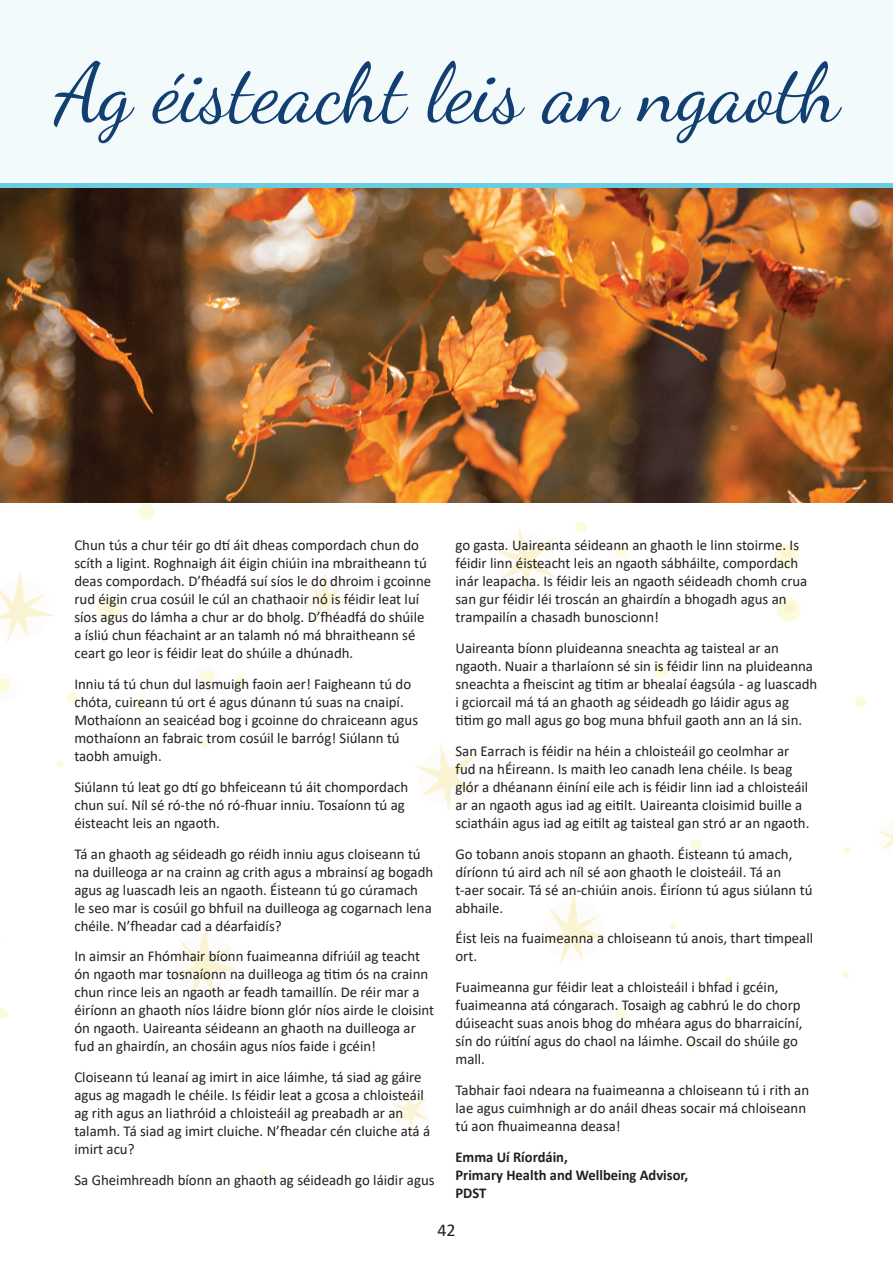
<style>
.page{position:relative;width:893px;height:1263px;background:#fff}
.page>*{position:absolute;margin:0;border:0;box-sizing:border-box;transform-origin:0 0}
.t1{font:82.5px "Dancing Script";color:#123f71}
.t2{font:18px "Calibri";color:#231f20}
.t3{font:15px/18px "Calibri";color:#231f20}
.t4{font:700 15px/18px "Calibri";color:#231f20}
</style>
<div class="page">
<div style="left:139px;top:504px;width:15px;height:15px;background:#fcfbdb;border-radius:50%"></div>
<div style="left:575px;top:521px;width:12px;height:12px;background:#fcfbdb;border-radius:50%"></div>
<div style="left:66px;top:692px;width:11px;height:11px;background:#fcfbdb;border-radius:50%"></div>
<svg style="left:0;top:570px;width:55px;height:74px"></svg>
<svg style="left:0;top:678px;width:10px;height:14px"></svg>
<svg style="left:492px;top:527px;width:65px;height:67px"></svg>
<svg style="left:414px;top:743px;width:65px;height:68px"></svg>
<div style="left:648px;top:661px;width:28px;height:28px;background:#fefcfa;border-radius:50%"></div>
<div style="left:654px;top:664px;width:14px;height:14px;background:#fcfbdb;border-radius:50%"></div>
<div style="left:609px;top:543px;width:24px;height:23px;background:#fefcfa;border-radius:50%"></div>
<div style="left:616px;top:547px;width:11px;height:11px;background:#fcfbdb;border-radius:50%"></div>
<div style="left:775px;top:543px;width:24px;height:24px;background:#fcfbdd;border-radius:50%"></div>
<div style="left:782px;top:548px;width:11px;height:11px;background:#faf4d3;border-radius:50%"></div>
<div style="left:777px;top:598px;width:24px;height:24px;background:#fcfbdd;border-radius:50%"></div>
<div style="left:784px;top:602px;width:11px;height:11px;background:#faf4d3;border-radius:50%"></div>
<div style="left:97px;top:597px;width:24px;height:24px;background:#fcfbdd;border-radius:50%"></div>
<div style="left:104px;top:601px;width:11px;height:12px;background:#faf4d3;border-radius:50%"></div>
<div style="left:136px;top:699px;width:11px;height:11px;background:#fcfbdb;border-radius:50%"></div>
<div style="left:201px;top:742px;width:7px;height:7px;background:#fcfbdb;border-radius:50%"></div>
<div style="left:842px;top:971px;width:7px;height:7px;background:#fcfbdb;border-radius:50%"></div>
<div style="left:513px;top:1111px;width:7px;height:6px;background:#fcfbdb;border-radius:50%"></div>
<div style="left:260px;top:1170px;width:6px;height:7px;background:#fcfbdb;border-radius:50%"></div>
<div style="left:253px;top:718px;width:6px;height:7px;background:#fcfbdb;border-radius:50%"></div>
<div style="left:725px;top:976px;width:7px;height:7px;background:#fcfbdb;border-radius:50%"></div>
<div style="left:844px;top:847px;width:7px;height:7px;background:#fcfbdb;border-radius:50%"></div>
<div style="left:689px;top:1042px;width:7px;height:6px;background:#fcfbdb;border-radius:50%"></div>
<div style="left:669px;top:922px;width:7px;height:7px;background:#fcfbdb;border-radius:50%"></div>
<div style="left:57px;top:760px;width:7px;height:7px;background:#fcfbdb;border-radius:50%"></div>
<div style="left:235px;top:676px;width:12px;height:12px;background:#fcfbdb;border-radius:50%"></div>
<div style="left:616px;top:1008px;width:11px;height:11px;background:#fcfbdb;border-radius:50%"></div>
<div style="left:856px;top:696px;width:11px;height:11px;background:#fcfbdb;border-radius:50%"></div>
<div style="left:690px;top:840px;width:11px;height:11px;background:#fcfbdb;border-radius:50%"></div>
<svg style="left:0;top:1008px;width:8px;height:11px"></svg>
<svg style="left:171px;top:924px;width:69px;height:75px"></svg>
<svg style="left:539px;top:891px;width:70px;height:74px"></svg>
<svg style="left:302px;top:571px;width:47px;height:50px"></svg>
<div style="left:192px;top:665px;width:30px;height:30px;background:#fefcfa;border-radius:50%"></div>
<div style="left:201px;top:670px;width:13px;height:14px;background:#fcfbdb;border-radius:50%"></div>
<svg style="left:877px;top:818px;width:16px;height:31px"></svg>
<svg style="left:391px;top:1091px;width:38px;height:39px"></svg>
<img style="left:0;top:187px;width:893px;height:316px">
<div style="left:0;top:0;width:893px;height:187px;background:#f2fafc"></div>
<hr style="left:0;top:183px;width:893px;height:4px;background:#69cce3">
<h1 class="t1" style="left:55px;top:30px;width:788px">Ag éisteacht leis an ngaoth</h1>
<p class="t3" style="left:74px;top:536px;width:358px">Chun tús a chur téir go dtí áit dheas compordach chun do scíth a ligint. Roghnaigh áit éigin chiúin ina mbraitheann tú deas compordach. D’fhéadfá suí síos le do dhroim i gcoinne rud éigin crua cosúil le cúl an chathaoir nó is féidir leat luí síos agus do lámha a chur ar do bholg. D’fhéadfá do shúile a ísliú chun féachaint ar an talamh nó má bhraitheann sé ceart go leor is féidir leat do shúile a dhúnadh.</p>
<p class="t3" style="left:74px;top:675px;width:345px">Inniu tá tú chun dul lasmuigh faoin aer! Faigheann tú do chóta, cuireann tú ort é agus dúnann tú suas na cnaipí.<br>Mothaíonn an seaicéad bog i gcoinne do chraiceann agus mothaíonn an fabraic trom cosúil le barróg! Siúlann tú taobh amuigh.</p>
<p class="t3" style="left:74px;top:777px;width:335px">Siúlann tú leat go dtí go bhfeiceann tú áit chompordach chun suí. Níl sé ró-the nó ró-fhuar inniu. Tosaíonn tú ag éisteacht leis an ngaoth.</p>
<p class="t3" style="left:74px;top:844px;width:360px">Tá an ghaoth ag séideadh go réidh inniu agus cloiseann tú na duilleoga ar na crainn ag crith agus a mbrainsí ag bogadh agus ag luascadh leis an ngaoth. Éisteann tú go cúramach<br>le seo mar is cosúil go bhfuil na duilleoga ag cogarnach lena chéile. N’fheadar cad a déarfaidís?</p>
<p class="t3" style="left:74px;top:947px;width:361px">In aimsir an Fhómhair bíonn fuaimeanna difriúil ag teacht ón ngaoth mar tosnaíonn na duilleoga ag titim ós na crainn chun rince leis an ngaoth ar feadh tamaillín. De réir mar a éiríonn an ghaoth níos láidre bíonn glór níos airde le cloisint ón ngaoth. Uaireanta séideann an ghaoth na duilleoga ar fud an ghairdín, an chosáin agus níos faide i gcéin!</p>
<p class="t3" style="left:74px;top:1068px;width:357px">Cloiseann tú leanaí ag imirt in aice láimhe, tá siad ag gáire agus ag magadh le chéile. Is féidir leat a gcosa a chloisteáil ag rith agus an liathróid a chloisteáil ag preabadh ar an talamh. Tá siad ag imirt cluiche. N’fheadar cén cluiche atá á imirt acu?</p>
<p class="t3" style="left:74px;top:1170px;width:362px">Sa Gheimhreadh bíonn an ghaoth ag séideadh go láidir agus</p>
<p class="t3" style="left:455px;top:536px;width:353px">go gasta. Uaireanta séideann an ghaoth le linn stoirme. Is féidir linn éisteacht leis an ngaoth sábháilte, compordach inár leapacha. Is féidir leis an ngaoth séideadh chomh crua san gur féidir léi troscán an ghairdín a bhogadh agus an trampailín a chasadh bunoscionn!</p>
<p class="t3" style="left:455px;top:639px;width:363px">Uaireanta bíonn pluideanna sneachta ag taisteal ar an ngaoth. Nuair a tharlaíonn sé sin is féidir linn na pluideanna sneachta a fheiscint ag titim ar bhealaí éagsúla - ag luascadh i gciorcail má tá an ghaoth ag séideadh go láidir agus ag titim go mall agus go bog muna bhfuil gaoth ann an lá sin.</p>
<p class="t3" style="left:455px;top:741px;width:355px">San Earrach is féidir na héin a chloisteáil go ceolmhar ar fud na hÉireann. Is maith leo canadh lena chéile. Is beag glór a dhéanann éiníní eile ach is féidir linn iad a chloisteáil ar an ngaoth agus iad ag eitilt. Uaireanta cloisimid buille a sciatháin agus iad ag eitilt ag taisteal gan stró ar an ngaoth.</p>
<p class="t3" style="left:455px;top:844px;width:359px">Go tobann anois stopann an ghaoth. Éisteann tú amach, díríonn tú aird ach níl sé aon ghaoth le cloisteáil. Tá an t-aer socair. Tá sé an-chiúin anois. Éiríonn tú agus siúlann tú abhaile.</p>
<p class="t3" style="left:455px;top:929px;width:359px">Éist leis na fuaimeanna a chloiseann tú anois, thart timpeall ort.</p>
<p class="t3" style="left:455px;top:978px;width:348px">Fuaimeanna gur féidir leat a chloisteáil i bhfad i gcéin, fuaimeanna atá cóngarach. Tosaigh ag cabhrú le do chorp dúiseacht suas anois bhog do mhéara agus do bharraicíní, sín do rúitíní agus do chaol na láimhe. Oscail do shúile go mall.</p>
<p class="t3" style="left:455px;top:1080px;width:355px">Tabhair faoi ndeara na fuaimeanna a chloiseann tú i rith an lae agus cuimhnigh ar do anáil dheas socair má chloiseann tú aon fhuaimeanna deasa!</p>
<p class="t4" style="left:455px;top:1147px;width:234px">Emma Uí Ríordáin,<br>Primary Health and Wellbeing Advisor,<br>PDST</p>
<p class="t2" style="left:437px;top:1217px;width:20px">42</p>
</div>
